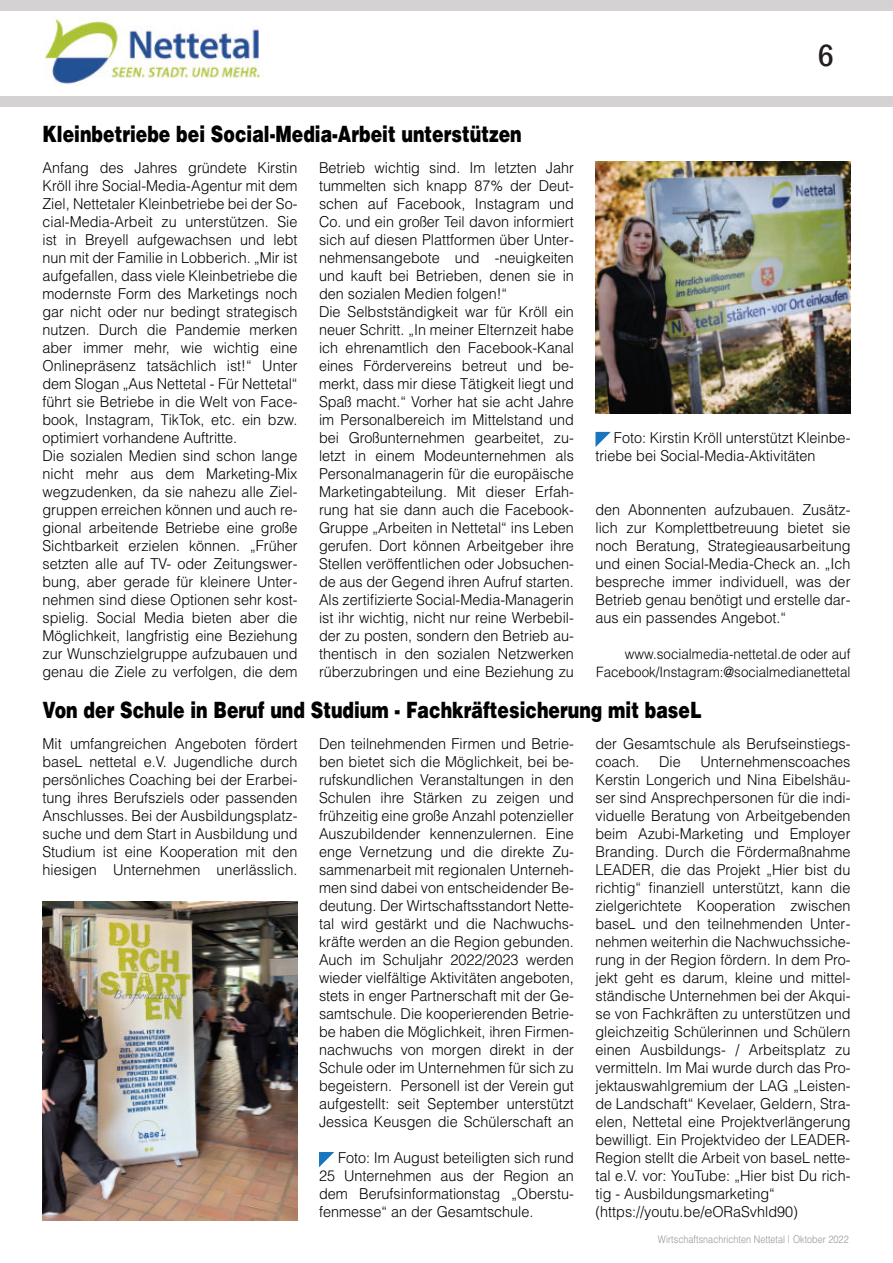
<style>
.page{position:relative;width:893px;height:1263px;background:#fff}
.page>*{position:absolute;margin:0;border:0;box-sizing:border-box;transform-origin:0 0}
.t1{font:500 condensed 31.5px "Franklin Gothic";color:#231f20}
.t2{font:900 22.5px "Helvetica";color:#000;scale:.77 1}
.t3{font:300 15px/18px "Helvetica";color:#000;scale:.96 1}
.t4{font:300 14.25px/18px "Helvetica";color:#000;text-align:right;scale:.94 1}
.t5{font:300 10.5px "Helvetica";letter-spacing:.005em;color:#949497;scale:.86 1}
</style>
<div class="page">
<div style="left:0;top:96px;width:893px;height:11px;background:#d4d2d2"></div>
<img style="left:44px;top:17px;width:217px;height:68px">
<div style="left:0;top:0;width:893px;height:11px;background:#d4d2d2"></div>
<svg style="left:595px;top:432px;width:16px;height:15px"></svg>
<svg style="left:319px;top:1152px;width:15px;height:15px"></svg>
<img style="left:595px;top:162px;width:255px;height:252px">
<img style="left:42px;top:901px;width:255px;height:319px">
<h1 class="t1" style="left:817px;top:44px;width:18px">6</h1>
<h2 class="t2" style="left:43px;top:126px;width:624px">Kleinbetriebe bei Social-Media-Arbeit unterstützen</h2>
<p class="t3" style="left:43px;top:160px;width:267px">Anfang des Jahres gründete Kirstin Kröll ihre Social-Media-Agentur mit dem Ziel, Nettetaler Kleinbetriebe bei der So&shy;cial-Media-Arbeit zu unterstützen. Sie ist in Breyell aufgewachsen und lebt nun mit der Familie in Lobberich. „Mir ist aufgefallen, dass viele Kleinbetriebe die modernste Form des Marketings noch gar nicht oder nur bedingt strategisch nutzen. Durch die Pandemie merken aber immer mehr, wie wichtig eine Onlinepräsenz tatsächlich ist!“ Unter dem Slogan „Aus Nettetal - Für Nettetal“ führt sie Betriebe in die Welt von Face&shy;book, Instagram, TikTok, etc. ein bzw. optimiert vorhandene Auftritte.<br>Die sozialen Medien sind schon lange nicht mehr aus dem Marketing-Mix wegzudenken, da sie nahezu alle Ziel&shy;gruppen erreichen können und auch re&shy;gional arbeitende Betriebe eine große Sichtbarkeit erzielen können. „Früher setzten alle auf TV- oder Zeitungswer&shy;bung, aber gerade für kleinere Unter&shy;nehmen sind diese Optionen sehr kost&shy;spielig. Social Media bieten aber die Möglichkeit, langfristig eine Beziehung zur Wunschzielgruppe aufzubauen und genau die Ziele zu verfolgen, die dem</p>
<p class="t3" style="left:319px;top:160px;width:267px">Betrieb wichtig sind. Im letzten Jahr tummelten sich knapp 87% der Deut&shy;schen auf Facebook, Instagram und Co. und ein großer Teil davon informiert sich auf diesen Plattformen über Unter&shy;nehmensangebote und -neuigkeiten und kauft bei Betrieben, denen sie in den sozialen Medien folgen!“<br>Die Selbstständigkeit war für Kröll ein neuer Schritt. „In meiner Elternzeit habe ich ehrenamtlich den Facebook-Kanal eines Fördervereins betreut und be&shy;merkt, dass mir diese Tätigkeit liegt und Spaß macht.“ Vorher hat sie acht Jahre im Personalbereich im Mittelstand und bei Großunternehmen gearbeitet, zu&shy;letzt in einem Modeunternehmen als Personalmanagerin für die europäische Marketingabteilung. Mit dieser Erfah&shy;rung hat sie dann auch die Facebook-Gruppe „Arbeiten in Nettetal“ ins Leben gerufen. Dort können Arbeitgeber ihre Stellen veröffentlichen oder Jobsuchen&shy;de aus der Gegend ihren Aufruf starten.<br>Als zertifizierte Social-Media-Managerin ist ihr wichtig, nicht nur reine Werbebil&shy;der zu posten, sondern den Betrieb au&shy;thentisch in den sozialen Netzwerken rüberzubringen und eine Beziehung zu</p>
<p class="t3" style="left:595px;top:430px;width:267px;text-indent:18px">Foto: Kirstin Kröll unterstützt Kleinbe&shy;triebe bei Social-Media-Aktivitäten</p>
<p class="t3" style="left:595px;top:502px;width:267px;text-align:justify">den Abonnenten aufzubauen. Zusätz&shy;lich zur Komplettbetreuung bietet sie noch Beratung, Strategieausarbeitung und einen Social-Media-Check an. „Ich bespreche immer individuell, was der Betrieb genau benötigt und erstelle dar&shy;aus ein passendes Angebot.“</p>
<p class="t4" style="left:596px;top:646px;width:272px">www.socialmedia-nettetal.de oder auf<br>Facebook/Instagram:@socialmedianettetal</p>
<h2 class="t2" style="left:43px;top:702px;width:857px">Von der Schule in Beruf und Studium - Fachkräftesicherung mit baseL</h2>
<p class="t3" style="left:43px;top:736px;width:267px;text-align:justify">Mit umfangreichen Angeboten fördert baseL nettetal e.V. Jugendliche durch persönliches Coaching bei der Erarbei&shy;tung ihres Berufsziels oder passenden Anschlusses. Bei der Ausbildungsplatz&shy;suche und dem Start in Ausbildung und Studium ist eine Kooperation mit den hiesigen Unternehmen unerlässlich.</p>
<p class="t3" style="left:319px;top:736px;width:267px;text-align:justify">Den teilnehmenden Firmen und Betrie&shy;ben bietet sich die Möglichkeit, bei be&shy;rufskundlichen Veranstaltungen in den Schulen ihre Stärken zu zeigen und frühzeitig eine große Anzahl potenzieller Auszubildender kennenzulernen. Eine enge Vernetzung und die direkte Zu&shy;sammenarbeit mit regionalen Unterneh&shy;men sind dabei von entscheidender Be&shy;deutung. Der Wirtschaftsstandort Nette&shy;tal wird gestärkt und die Nachwuchs&shy;kräfte werden an die Region gebunden.<br>Auch im Schuljahr 2022/2023 werden wieder vielfältige Aktivitäten angeboten, stets in enger Partnerschaft mit der Ge&shy;samtschule. Die kooperierenden Betrie&shy;be haben die Möglichkeit, ihren Firmen&shy;nachwuchs von morgen direkt in der Schule oder im Unternehmen für sich zu begeistern. Personell ist der Verein gut aufgestellt: seit September unterstützt Jessica Keusgen die Schülerschaft an</p>
<p class="t3" style="left:595px;top:736px;width:267px">der Gesamtschule als Berufseinstiegs&shy;coach.</p>
<p class="t3" style="left:595px;top:754px;width:267px;text-indent:105px">Unternehmenscoaches Kerstin Longerich und Nina Eibelshäu&shy;ser sind Ansprechpersonen für die indi&shy;viduelle Beratung von Arbeitgebenden beim Azubi-Marketing und Employer Branding. Durch die Fördermaßnahme LEADER, die das Projekt „Hier bist du richtig“ finanziell unterstützt, kann die zielgerichtete Kooperation zwischen baseL und den teilnehmenden Unter&shy;nehmen weiterhin die Nachwuchssiche&shy;rung in der Region fördern. In dem Pro&shy;jekt geht es darum, kleine und mittel&shy;ständische Unternehmen bei der Akqui&shy;se von Fachkräften zu unterstützen und gleichzeitig Schülerinnen und Schülern einen Ausbildungs- / Arbeitsplatz zu vermitteln. Im Mai wurde durch das Pro&shy;jektauswahlgremium der LAG „Leisten&shy;de Landschaft“ Kevelaer, Geldern, Stra&shy;elen, Nettetal eine Projektverlängerung bewilligt. Ein Projektvideo der LEADER-Region stellt die Arbeit von baseL nette&shy;tal e.V. vor: YouTube: „Hier bist Du rich&shy;tig - Ausbildungsmarketing“ (https://youtu.be/eORaSvhld90)</p>
<p class="t3" style="left:659px;top:754px;width:24px">Die</p>
<p class="t3" style="left:319px;top:1150px;width:267px;text-align:justify;text-indent:19px">Foto: Im August beteiligten sich rund 25 Unternehmen aus der Region an dem Berufsinformationstag „Oberstu&shy;fenmesse“ an der Gesamtschule.</p>
<p class="t5" style="left:658px;top:1235px;width:223px">Wirtschaftsnachrichten Nettetal | Oktober 2022</p>
</div>
